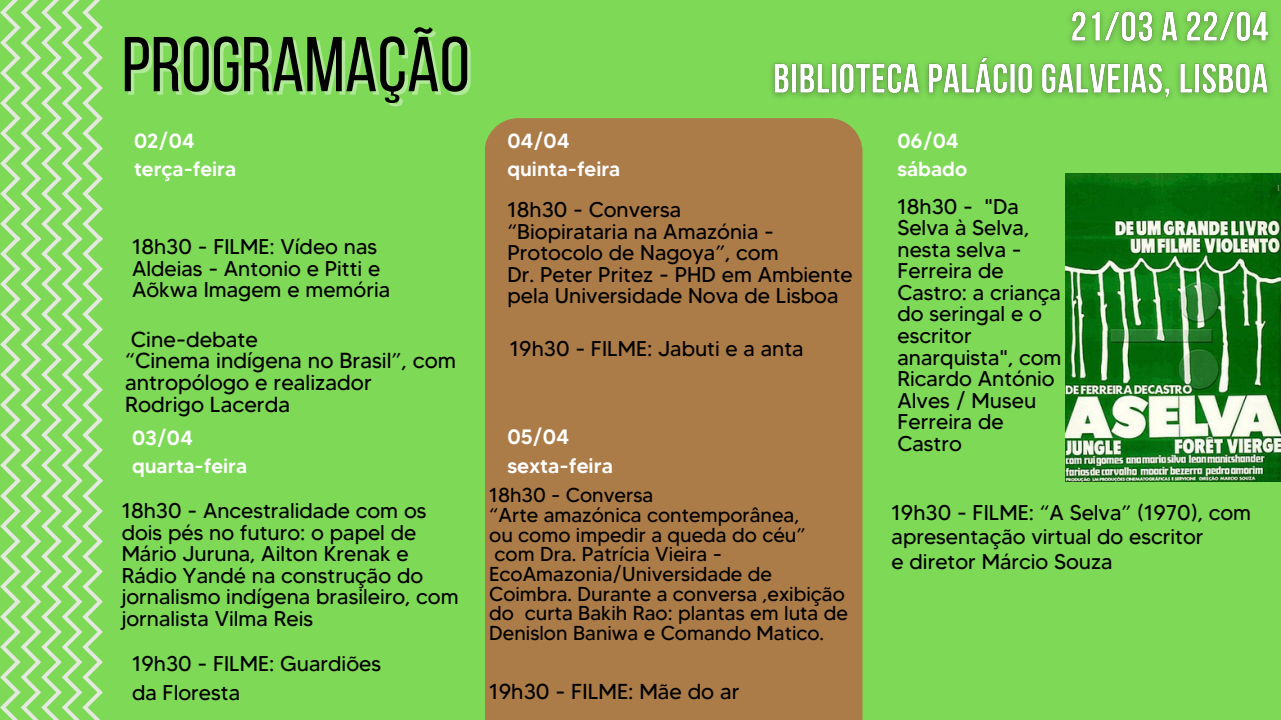
<style>
.page{position:relative;width:1281px;height:720px;background:#7ed957}
.page>*{position:absolute;margin:0;border:0;box-sizing:border-box;transform-origin:0 0}
.t1{font:77.5px "Bebas Neue";color:#000}
.t2{font:21.75px/21.5px "MADETOMMY";color:#000}
.t3{font:21.62px "MADETOMMY";color:#000}
.t4{font:21.38px/21.5px "MADETOMMY";color:#000}
.t5{font:500 20.75px/28.6px "MADETOMMY";color:#fff}
.t6{font:500 20.38px/28.1px "MADETOMMY";color:#fff}
.t7{font:20.12px/19.8px "MADETOMMY";color:#000}
</style>
<div class="page">
<svg style="left:0;top:0;width:103px;height:720px"></svg>
<div style="left:485px;top:118px;width:377px;height:602px;background:#ab7b48"></div>
<img style="left:1066px;top:173px;width:214px;height:308px">
<img style="left:771px;top:10px;width:499px;height:88px">
<p class="t1" style="left:122px;top:33px;width:350px">PROGRAMAÇÃO</p>
<p class="t6" style="left:134px;top:126px;width:104px">02/04 terça-feira</p>
<p class="t4" style="left:132px;top:236px;width:260px">18h30 - FILME: Vídeo nas<br>Aldeias - Antonio e Pitti e<br>Aõkwa Imagem e memória</p>
<h3 class="t2" style="left:131px;top:328px;width:129px">Cine-debate</h3>
<p class="t2" style="left:125px;top:350px;width:332px">“Cinema indígena no Brasil”, com antropólogo e realizador<br>Rodrigo Lacerda</p>
<h1 class="t6" style="left:132px;top:423px;width:117px">03/04 quarta-feira</h1>
<p class="t4" style="left:122px;top:500px;width:306px">18h30 - Ancestralidade com os</p>
<p class="t4" style="left:122px;top:521px;width:296px">dois pés no futuro: o papel de</p>
<h3 class="t4" style="left:122px;top:543px;width:289px">Mário Juruna, Ailton Krenak e</h3>
<p class="t4" style="left:122px;top:564px;width:303px">Rádio Yandé na construção do</p>
<p class="t4" style="left:122px;top:586px;width:338px">jornalismo indígena brasileiro, com jornalista Vilma Reis</p>
<p class="t4" style="left:132px;top:653px;width:251px">19h30 - FILME: Guardiões</p>
<p class="t4" style="left:132px;top:682px;width:110px">da Floresta</p>
<h3 class="t6" style="left:507px;top:126px;width:115px">04/04 quinta-feira</h3>
<p class="t4" style="left:507px;top:199px;width:175px">18h30 - Conversa</p>
<p class="t4" style="left:507px;top:220px;width:273px">“Biopirataria na Amazónia -<br>Protocolo de Nagoya”, com</p>
<p class="t4" style="left:507px;top:263px;width:347px">Dr. Peter Pritez - PHD em Ambiente pela Universidade Nova de Lisboa</p>
<h3 class="t4" style="left:510px;top:338px;width:295px">19h30 - FILME: Jabuti e a anta</h3>
<p class="t5" style="left:507px;top:422px;width:107px">05/04 sexta-feira</p>
<p class="t7" style="left:489px;top:485px;width:166px">18h30 - Conversa</p>
<p class="t7" style="left:489px;top:505px;width:311px">“Arte amazónica contemporânea,</p>
<p class="t7" style="left:489px;top:525px;width:318px">ou como impedir a queda do céu”</p>
<p class="t7" style="left:489px;top:544px;width:360px">com Dra. Patrícia Vieira - EcoAmazonia/Universidade de Coimbra. Durante a conversa ,exibição do curta Bakih Rao: plantas em luta de Denislon Baniwa e Comando Matico.</p>
<p class="t3" style="left:489px;top:678px;width:252px">19h30 - FILME: Mãe do ar</p>
<p class="t6" style="left:897px;top:126px;width:71px">06/04 sábado</p>
<p class="t4" style="left:897px;top:195px;width:166px">18h30 - "Da<br>Selva à Selva, nesta selva -<br>Ferreira de<br>Castro: a criança do seringal e o escritor anarquista", com<br>Ricardo António<br>Alves / Museu<br>Ferreira de<br>Castro</p>
<h3 class="t4" style="left:891px;top:500px;width:361px;line-height:24.4px">19h30 - FILME: “A Selva” (1970), com apresentação virtual do escritor</h3>
<p class="t4" style="left:891px;top:550px;width:223px">e diretor Márcio Souza</p>
</div>
